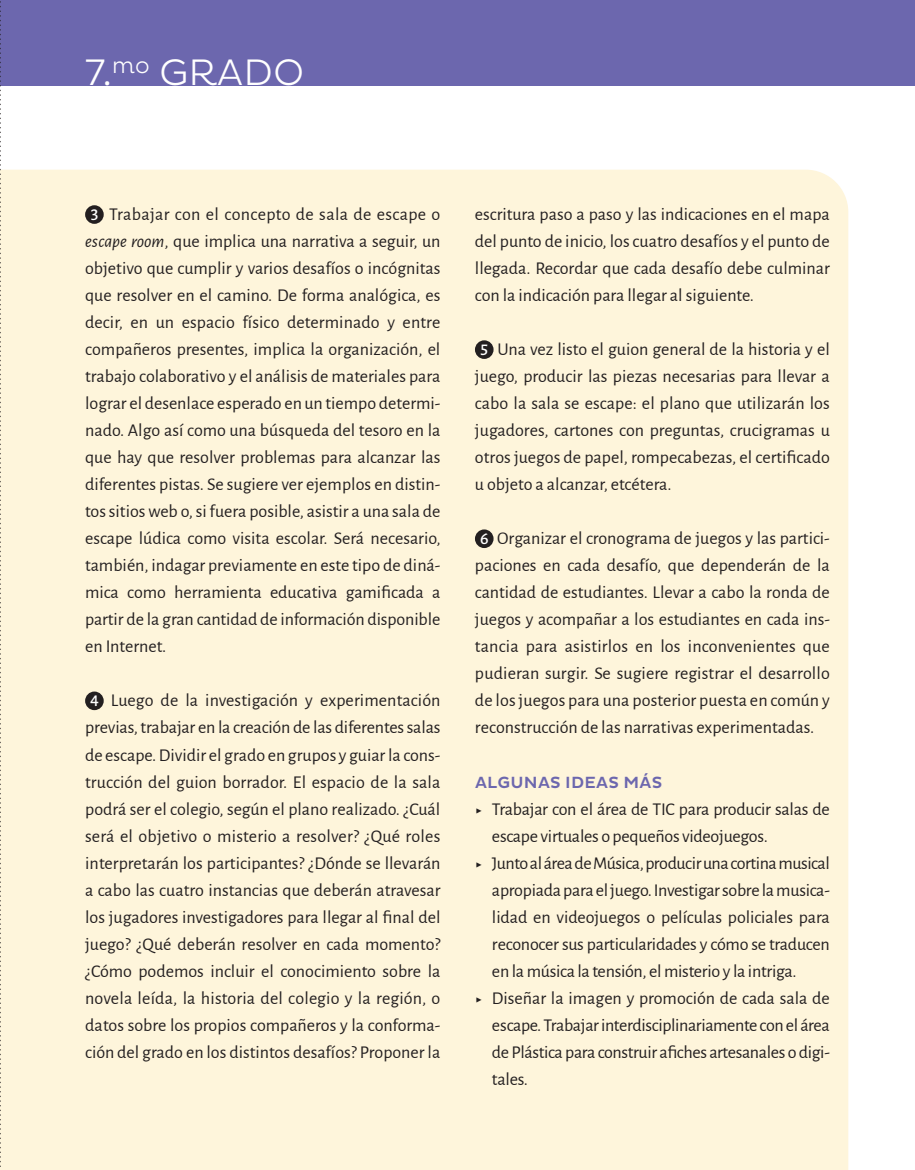
<style>
.page{position:relative;width:915px;height:1170px;background:#fff}
.page>*{position:absolute;margin:0;border:0;box-sizing:border-box;transform-origin:0 0}
.t1{font:300 37.5px "Pluto";color:#fff}
.t2{font:18px/27px "Alegreya Sans";letter-spacing:-.015em;color:#231f20;text-align:justify}
.t3{font:500 16.5px "Pluto";letter-spacing:.015em;color:#6c67ae}
.s1{font-weight:500;color:#fff}
.s2{font-style:italic}
</style>
<div class="page">
<div style="left:1px;top:170px;width:847px;height:999px;background:#fef5db"></div>
<div style="left:0;top:0;width:914px;height:85px;background:#6c67ae"></div>
<div style="left:85px;top:205px;width:19px;height:19px;background:#231f20;border-radius:50%"></div>
<div style="left:85px;top:691px;width:19px;height:19px;background:#231f20;border-radius:50%"></div>
<div style="left:475px;top:340px;width:18px;height:19px;background:#231f20;border-radius:50%"></div>
<div style="left:475px;top:529px;width:18px;height:19px;background:#231f20;border-radius:50%"></div>
<svg style="left:0;top:1px;width:1px;height:1169px"></svg>
<h1 class="t1" style="left:85px;top:51px;width:221px">7.<sup>mo</sup> GRADO</h1>
<p class="t2" style="left:85px;top:200px;width:357px;text-indent:6px"><span class="s1">3</span> Trabajar con el concepto de sala de escape o <span class="s2">escape room</span>, que implica una narrativa a seguir, un objetivo que cumplir y varios desafíos o incógnitas que resolver en el camino. De forma analógica, es decir, en un espacio físico determinado y entre compañeros presentes, implica la organización, el trabajo colaborativo y el análisis de materiales para lograr el desenlace esperado en un tiempo determi&shy;nado. Algo así como una búsqueda del tesoro en la que hay que resolver problemas para alcanzar las diferentes pistas. Se sugiere ver ejemplos en distin&shy;tos sitios web o, si fuera posible, asistir a una sala de escape lúdica como visita escolar. Será necesario, también, indagar previamente en este tipo de diná&shy;mica como herramienta educativa gamificada a partir de la gran cantidad de información disponible en Internet.</p>
<p class="t2" style="left:85px;top:686px;width:357px"><span class="s1">4</span> Luego de la investigación y experimentación previas, trabajar en la creación de las diferentes salas de escape. Dividir el grado en grupos y guiar la cons&shy;trucción del guion borrador. El espacio de la sala podrá ser el colegio, según el plano realizado. ¿Cuál será el objetivo o misterio a resolver? ¿Qué roles interpretarán los participantes? ¿Dónde se llevarán a cabo las cuatro instancias que deberán atravesar los jugadores investigadores para llegar al final del juego? ¿Qué deberán resolver en cada momento? ¿Cómo podemos incluir el conocimiento sobre la novela leída, la historia del colegio y la región, o datos sobre los propios compañeros y la conforma&shy;ción del grado en los distintos desafíos? Proponer la</p>
<p class="t2" style="left:475px;top:200px;width:356px">escritura paso a paso y las indicaciones en el mapa del punto de inicio, los cuatro desafíos y el punto de llegada. Recordar que cada desafío debe culminar con la indicación para llegar al siguiente.</p>
<p class="t2" style="left:475px;top:335px;width:356px;text-indent:6px"><span class="s1">5</span> Una vez listo el guion general de la historia y el juego, producir las piezas necesarias para llevar a cabo la sala se escape: el plano que utilizarán los jugadores, cartones con preguntas, crucigramas u otros juegos de papel, rompecabezas, el certificado u objeto a alcanzar, etcétera.</p>
<p class="t2" style="left:475px;top:524px;width:356px"><span class="s1">6</span> Organizar el cronograma de juegos y las partici&shy;paciones en cada desafío, que dependerán de la cantidad de estudiantes. Llevar a cabo la ronda de juegos y acompañar a los estudiantes en cada ins&shy;tancia para asistirlos en los inconvenientes que pudieran surgir. Se sugiere registrar el desarrollo de los juegos para una posterior puesta en común y reconstrucción de las narrativas experimentadas.</p>
<p class="t3" style="left:475px;top:772px;width:189px">ALGUNAS IDEAS MÁS</p>
<p class="t2" style="left:475px;top:794px;width:356px">▶ Trabajar con el área de TIC para producir salas de</p>
<p class="t2" style="left:492px;top:821px;width:277px">escape virtuales o pequeños videojuegos.</p>
<p class="t2" style="left:475px;top:848px;width:356px">▶ Junto al área de Música, producir una cortina musical</p>
<p class="t2" style="left:492px;top:875px;width:339px">apropiada para el juego. Investigar sobre la musica-</p>
<p class="t2" style="left:492px;top:902px;width:339px">lidad en videojuegos o películas policiales para</p>
<p class="t2" style="left:492px;top:929px;width:339px">reconocer sus particularidades y cómo se traducen</p>
<p class="t2" style="left:492px;top:956px;width:306px">en la música la tensión, el misterio y la intriga.</p>
<p class="t2" style="left:475px;top:983px;width:356px">▶ Diseñar la imagen y promoción de cada sala de</p>
<p class="t2" style="left:492px;top:1010px;width:339px">escape. Trabajar interdisciplinariamente con el área</p>
<p class="t2" style="left:492px;top:1037px;width:339px">de Plástica para construir afiches artesanales o digi-</p>
<p class="t2" style="left:492px;top:1064px;width:37px">tales.</p>
</div>
